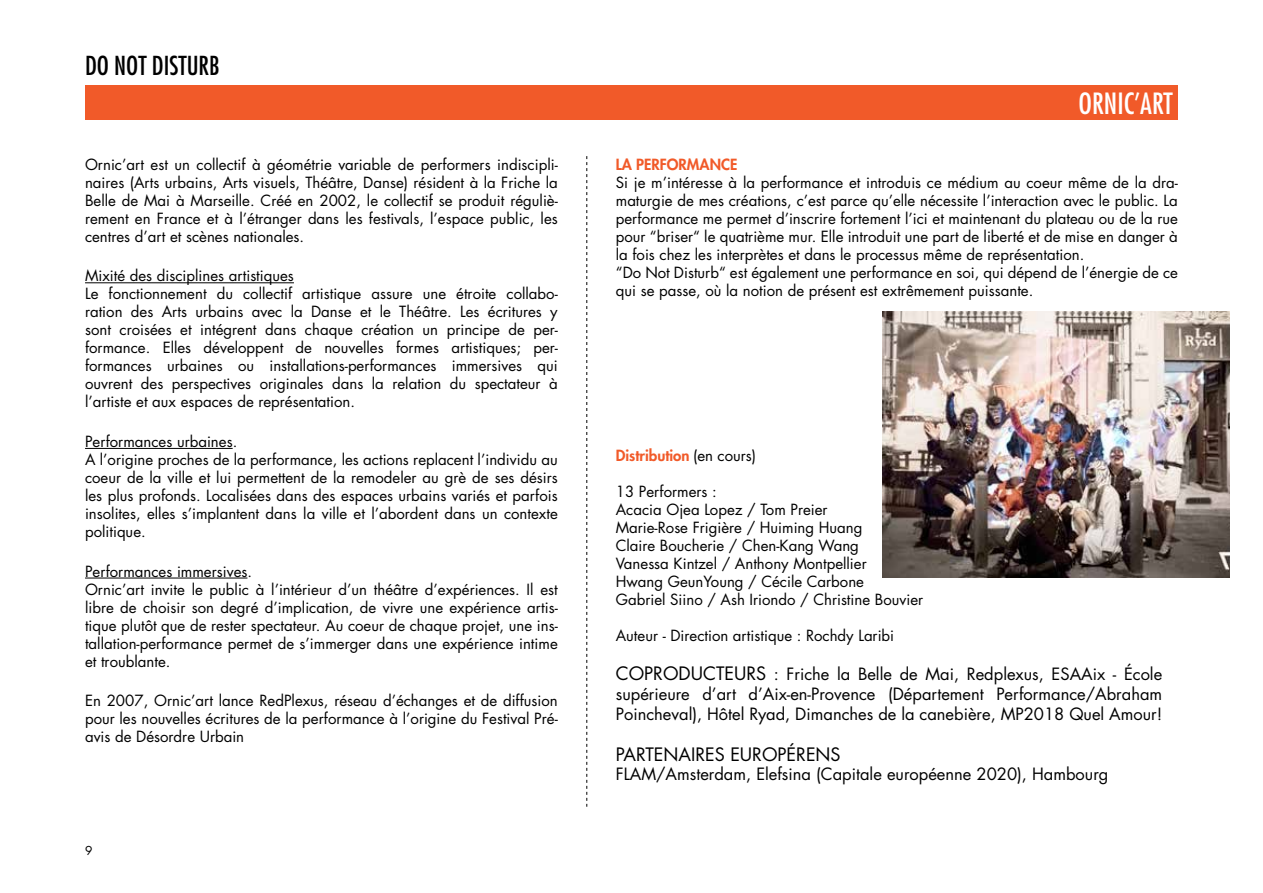
<style>
.page{position:relative;width:1263px;height:893px;background:#fff}
.page>*{position:absolute;margin:0;border:0;box-sizing:border-box;transform-origin:0 0}
.t1{font:condensed 28.5px "Futura Std";color:#fff}
.t2{font:condensed 25.5px "Futura Std";color:#000}
.t3{font:18px "Futura Std";color:#000}
.t4{font:16.5px/19.8px "Futura Std";color:#000;text-align:justify}
.t5{font:15px/18px "Futura Std";color:#000}
.t6{font:800 15px "Futura Std";color:#f15a29}
.t7{font:12px "Futura Std";color:#000}
.s1{font-weight:400;color:#000}
.s2{font-size:18px}
</style>
<div class="page">
<div style="left:85px;top:85px;width:1093px;height:34px;background:#f15a29"></div>
<hr style="left:85px;top:282px;width:209px;height:1px;background:#000">
<hr style="left:85px;top:448px;width:148px;height:1px;background:#000">
<hr style="left:85px;top:578px;width:162px;height:1px;background:#000">
<img style="left:882px;top:311px;width:348px;height:267px">
<svg style="left:586px;top:156px;width:1px;height:651px"></svg>
<h2 class="t2" style="left:85px;top:50px;width:136px">DO NOT DISTURB</h2>
<p class="t5" style="left:85px;top:155px;width:474px;text-align:justify">Ornic’art est un collectif à géométrie variable de performers indiscipli&shy;naires (Arts urbains, Arts visuels, Théâtre, Danse) résident à la Friche la Belle de Mai à Marseille. Créé en 2002, le collectif se produit réguliè&shy;rement en France et à l’étranger dans les festivals, l’espace public, les centres d’art et scènes nationales.</p>
<p class="t5" style="left:85px;top:267px;width:474px">Mixité des disciplines artistiques<br>Le fonctionnement du collectif artistique assure une étroite collabo&shy;ration des Arts urbains avec la Danse et le Théâtre. Les écritures y sont croisées et intégrent dans chaque création un principe de per&shy;formance. Elles développent de nouvelles formes artistiques; per&shy;formances urbaines ou installations-performances immersives qui ouvrent des perspectives originales dans la relation du spectateur à l’artiste et aux espaces de représentation.</p>
<p class="t5" style="left:85px;top:433px;width:474px">Performances urbaines.<br>A l’origine proches de la performance, les actions replacent l’individu au coeur de la ville et lui permettent de la remodeler au grè de ses désirs les plus profonds. Localisées dans des espaces urbains variés et parfois insolites, elles s’implantent dans la ville et l’abordent dans un contexte politique.</p>
<p class="t5" style="left:85px;top:562px;width:474px">Performances immersives.<br>Ornic’art invite le public à l’intérieur d’un théâtre d’expériences. Il est libre de choisir son degré d’implication, de vivre une expérience artis&shy;tique plutôt que de rester spectateur. Au coeur de chaque projet, une ins&shy;tallation-performance permet de s’immerger dans une expérience intime et troublante.</p>
<p class="t5" style="left:85px;top:692px;width:474px;text-align:justify">En 2007, Ornic’art lance RedPlexus, réseau d’échanges et de diffusion pour les nouvelles écritures de la performance à l’origine du Festival Pré&shy;avis de Désordre Urbain</p>
<p class="t7" style="left:85px;top:843px;width:9px">9</p>
<h1 class="t1" style="left:1078px;top:86px;width:12px">ORNIC</h1>
<h1 class="t1" style="left:1134px;top:86px;width:18px">’ART</h1>
<p class="t6" style="left:616px;top:155px;width:123px">LA PERFORMANCE</p>
<p class="t5" style="left:616px;top:173px;width:564px">Si je m’intéresse à la performance et introduis ce médium au coeur même de la dra&shy;maturgie de mes créations, c’est parce qu’elle nécessite l’interaction avec le public. La performance me permet d’inscrire fortement l’ici et maintenant du plateau ou de la rue pour “briser“ le quatrième mur. Elle introduit une part de liberté et de mise en danger à la fois chez les interprètes et dans le processus même de représentation.<br>“Do Not Disturb“ est également une performance en soi, qui dépend de l’énergie de ce qui se passe, où la notion de présent est extrêmement puissante.</p>
<p class="t6" style="left:616px;top:446px;width:142px">Distribution <span class="s1">(en cours)</span></p>
<p class="t5" style="left:616px;top:483px;width:309px">13 Performers :<br>Acacia Ojea Lopez / Tom Preier<br>Marie-Rose Frigière / Huiming Huang<br>Claire Boucherie / Chen-Kang Wang<br>Vanessa Kintzel / Anthony Montpellier<br>Hwang GeunYoung / Cécile Carbone<br>Gabriel Siino / Ash Iriondo / Christine Bouvier</p>
<p class="t5" style="left:616px;top:627px;width:280px">Auteur - Direction artistique : Rochdy Laribi</p>
<p class="t4" style="left:616px;top:664px;width:548px"><span class="s2">COPRODUCTEURS</span> : Friche la Belle de Mai, Redplexus, ESAAix - École supérieure d’art d’Aix-en-Provence (Département Performance/Abraham Poincheval), Hôtel Ryad, Dimanches de la canebière, MP2018 Quel Amour!</p>
<p class="t3" style="left:616px;top:742px;width:226px">PARTENAIRES EUROPÉRENS</p>
<p class="t4" style="left:616px;top:765px;width:494px">FLAM/Amsterdam, Elefsina (Capitale européenne 2020), Hambourg</p>
</div>
